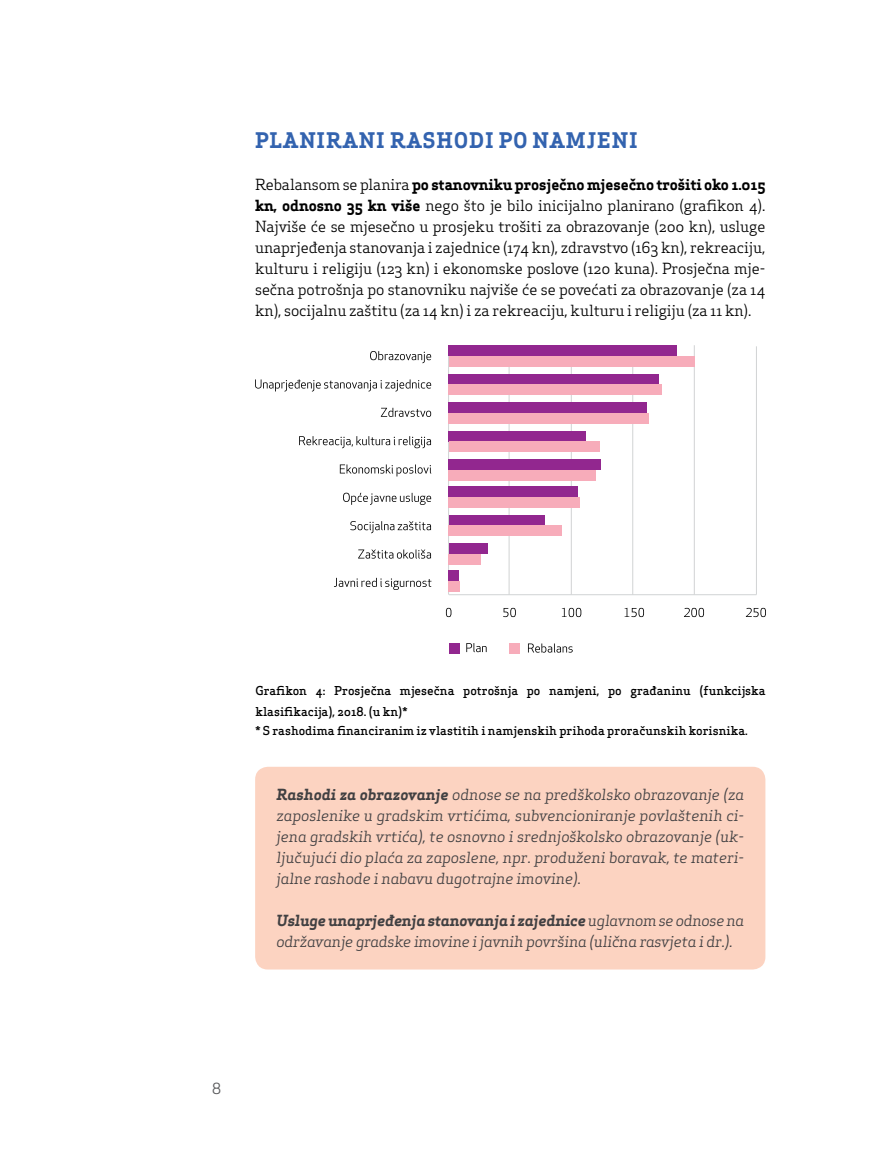
<style>
.page{position:relative;width:893px;height:1170px;background:#fff}
.page>*{position:absolute;margin:0;border:0;box-sizing:border-box;transform-origin:0 0}
.t1{font:700 21px "Apex Serif";letter-spacing:.05em;color:#3363af}
.t2{font:15px/21px "Apex Serif";letter-spacing:-.01em;color:#000;text-align:justify}
.t3{font:italic 15px/21px "Apex Serif";letter-spacing:-.01em;color:#414042;text-align:justify}
.t4{font:15px "Apex Serif";color:#58595b}
.t5{font:500 12px/21px "Apex Serif";color:#000}
.s1{font-weight:700}
</style>
<div class="page">
<div style="left:255px;top:766px;width:510px;height:203px;background:#fcd3c1;border-radius:13px"></div>
<hr style="left:449px;top:594px;width:307px;height:1px;background:#d1d3d4">
<hr style="left:448px;top:345px;width:1px;height:249px;background:#d1d3d4">
<hr style="left:509px;top:345px;width:1px;height:249px;background:#d1d3d4">
<hr style="left:571px;top:345px;width:1px;height:249px;background:#d1d3d4">
<hr style="left:632px;top:345px;width:1px;height:249px;background:#d1d3d4">
<hr style="left:694px;top:345px;width:1px;height:249px;background:#d1d3d4">
<hr style="left:756px;top:346px;width:1px;height:248px;background:#d1d3d4">
<svg style="left:446px;top:607px;width:5px;height:10px"></svg>
<svg style="left:503px;top:607px;width:13px;height:10px"></svg>
<svg style="left:562px;top:607px;width:19px;height:10px"></svg>
<svg style="left:624px;top:607px;width:20px;height:10px"></svg>
<svg style="left:334px;top:578px;width:97px;height:12px"></svg>
<svg style="left:358px;top:549px;width:73px;height:9px"></svg>
<svg style="left:350px;top:521px;width:81px;height:12px"></svg>
<svg style="left:343px;top:492px;width:88px;height:13px"></svg>
<svg style="left:299px;top:436px;width:132px;height:12px"></svg>
<svg style="left:255px;top:379px;width:176px;height:12px"></svg>
<svg style="left:340px;top:464px;width:91px;height:12px"></svg>
<svg style="left:381px;top:408px;width:50px;height:9px"></svg>
<svg style="left:370px;top:351px;width:61px;height:12px"></svg>
<div style="left:449px;top:345px;width:228px;height:11px;background:#92278f"></div>
<svg style="left:684px;top:607px;width:20px;height:10px"></svg>
<svg style="left:746px;top:607px;width:20px;height:10px"></svg>
<div style="left:449px;top:356px;width:245px;height:10px;background:#f7acba"></div>
<div style="left:449px;top:374px;width:210px;height:10px;background:#92278f"></div>
<div style="left:449px;top:384px;width:213px;height:11px;background:#f7acba"></div>
<div style="left:449px;top:402px;width:198px;height:11px;background:#92278f"></div>
<div style="left:449px;top:413px;width:200px;height:10px;background:#f7acba"></div>
<div style="left:449px;top:431px;width:137px;height:10px;background:#92278f"></div>
<div style="left:449px;top:441px;width:151px;height:11px;background:#f7acba"></div>
<div style="left:449px;top:459px;width:152px;height:11px;background:#92278f"></div>
<div style="left:449px;top:470px;width:147px;height:10px;background:#f7acba"></div>
<div style="left:449px;top:486px;width:129px;height:11px;background:#92278f"></div>
<div style="left:449px;top:497px;width:131px;height:10px;background:#f7acba"></div>
<div style="left:449px;top:515px;width:95px;height:10px;background:#92278f"></div>
<div style="left:449px;top:525px;width:113px;height:11px;background:#f7acba"></div>
<div style="left:449px;top:543px;width:38px;height:11px;background:#92278f"></div>
<div style="left:449px;top:554px;width:32px;height:10px;background:#f7acba"></div>
<div style="left:449px;top:570px;width:10px;height:11px;background:#92278f"></div>
<div style="left:449px;top:581px;width:11px;height:10px;background:#f7acba"></div>
<div style="left:509px;top:643px;width:11px;height:11px;background:#f7acba"></div>
<div style="left:449px;top:643px;width:11px;height:10px;background:#92278f"></div>
<svg style="left:466px;top:643px;width:21px;height:9px"></svg>
<svg style="left:528px;top:643px;width:45px;height:9px"></svg>
<h1 class="t1" style="left:255px;top:127px;width:384px">PLANIRANI RASHODI PO NAMJENI</h1>
<p class="t2" style="left:255px;top:174px;width:512px">Rebalansom se planira <span class="s1">po stanovniku prosječno mjesečno trošiti oko 1.015 kn, odnosno 35 kn više</span> nego što je bilo inicijalno planirano (grafikon 4).<br>Najviše će se mjesečno u prosjeku trošiti za obrazovanje (200 kn), usluge unaprjeđenja stanovanja i zajednice (174 kn), zdravstvo (163 kn), rekreaciju, kulturu i religiju (123 kn) i ekonomske poslove (120 kuna). Prosječna mje&shy;sečna potrošnja po stanovniku najviše će se povećati za obrazovanje (za 14 kn), socijalnu zaštitu (za 14 kn) i za rekreaciju, kulturu i religiju (za 11 kn).</p>
<p class="t5" style="left:255px;top:679px;width:512px">Grafikon 4: Prosječna mjesečna potrošnja po namjeni, po građaninu (funkcijska klasifikacija), 2018. (u kn)*</p>
<p class="t5" style="left:255px;top:720px;width:494px">* S rashodima financiranim iz vlastitih i namjenskih prihoda proračunskih korisnika.</p>
<p class="t3" style="left:276px;top:783px;width:469px"><span class="s1">Rashodi za obrazovanje</span> odnose se na predškolsko obrazovanje (za zaposlenike u gradskim vrtićima, subvencioniranje povlaštenih ci&shy;jena gradskih vrtića), te osnovno i srednjoškolsko obrazovanje (uk&shy;ljučujući dio plaća za zaposlene, npr. produženi boravak, te materi&shy;jalne rashode i nabavu dugotrajne imovine).</p>
<p class="t3" style="left:276px;top:909px;width:469px"><span class="s1">Usluge unaprjeđenja stanovanja i zajednice</span> uglavnom se odnose na održavanje gradske imovine i javnih površina (ulična rasvjeta i dr.).</p>
<p class="t4" style="left:212px;top:1078px;width:10px">8</p>
</div>
